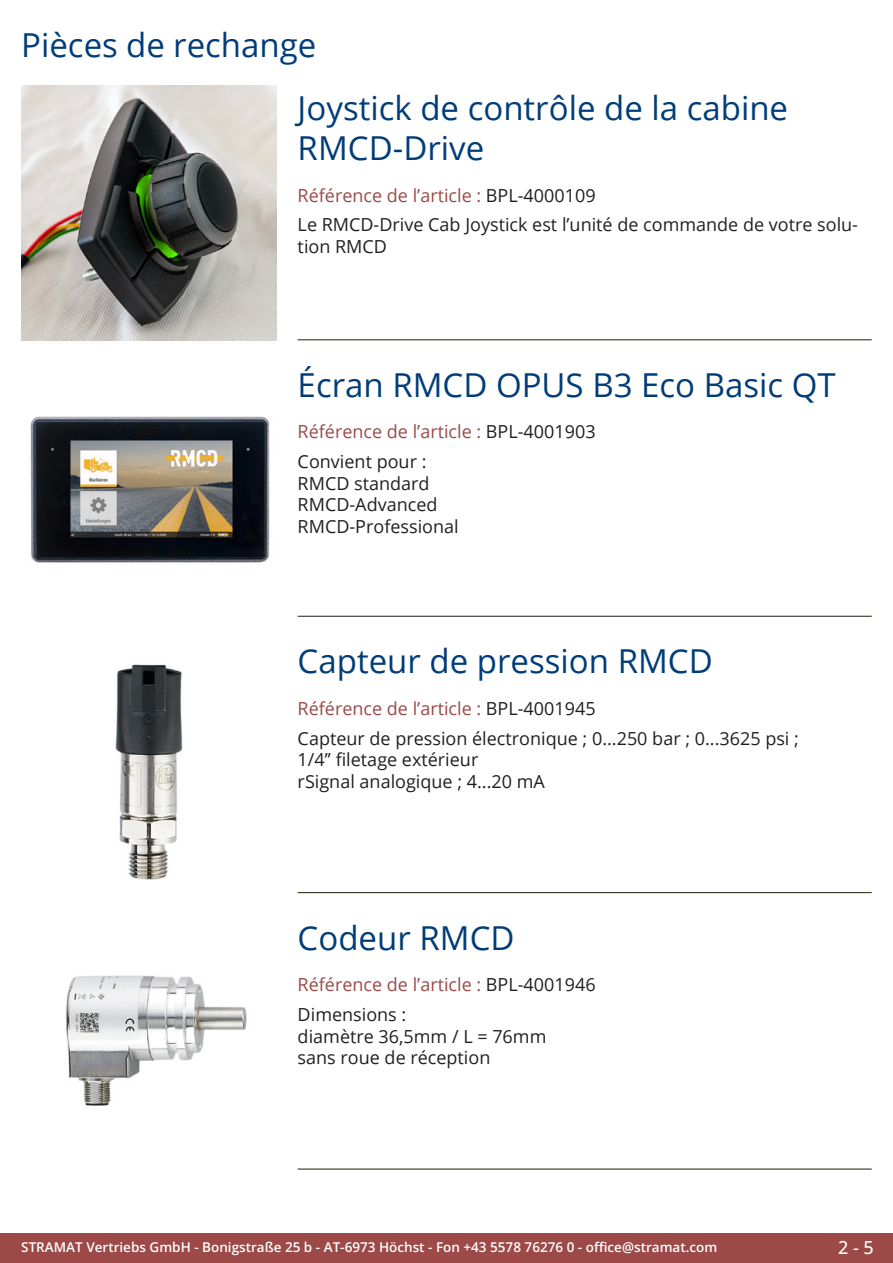
<style>
.page{position:relative;width:893px;height:1263px;background:#fff}
.page>*{position:absolute;margin:0;border:0;box-sizing:border-box;transform-origin:0 0}
.Produkttitel{font:33px/39.6px "Open Sans";color:#003d78}
.RastTitel{font:33px "Open Sans";color:#003d78}
.Beschreibung_Text{font:18px/21.6px "Open Sans";color:#231f20}
.TechDaten_Überschrif{font:18px "Open Sans";color:#9c4948}
.t1{font:500 18px "Open Sans";color:#fff}
.t2{font:600 13.5px "Open Sans";color:#fff}
.s1{color:#231f20}
</style>
<div class="page">
<div style="left:0;top:1233px;width:893px;height:30px;background:#9c4948"></div>
<hr style="left:298px;top:340px;width:574px;height:1px;background:#201d08">
<hr style="left:298px;top:616px;width:574px;height:1px;background:#201d08">
<hr style="left:298px;top:892px;width:574px;height:1px;background:#201d08">
<hr style="left:298px;top:1169px;width:574px;height:1px;background:#201d08">
<img style="left:21px;top:85px;width:255px;height:255px">
<img style="left:30px;top:416px;width:240px;height:147px">
<img style="left:115px;top:664px;width:68px;height:216px">
<img style="left:65px;top:975px;width:182px;height:131px">
<p class="RastTitel" style="left:21px;top:22px;width:297px">Pièces de rechange</p>
<p class="Produkttitel" style="left:298px;top:88px;width:492px">Joystick de contrôle de la cabine<br>RMCD-Drive</p>
<p class="TechDaten_Überschrif" style="left:298px;top:183px;width:300px">Référence de l’article : <span class="s1">BPL-4000109</span></p>
<p class="Beschreibung_Text" style="left:298px;top:214px;width:560px">Le RMCD-Drive Cab Joystick est l’unité de commande de votre solu&shy;tion RMCD</p>
<p class="Produkttitel" style="left:298px;top:364px;width:540px">Écran RMCD OPUS B3 Eco Basic QT</p>
<p class="TechDaten_Überschrif" style="left:298px;top:420px;width:300px">Référence de l’article : <span class="s1">BPL-4001903</span></p>
<p class="Beschreibung_Text" style="left:298px;top:450px;width:163px">Convient pour :<br>RMCD standard<br>RMCD-Advanced<br>RMCD-Professional</p>
<p class="Produkttitel" style="left:298px;top:640px;width:417px">Capteur de pression RMCD</p>
<p class="TechDaten_Überschrif" style="left:298px;top:696px;width:300px">Référence de l’article : <span class="s1">BPL-4001945</span></p>
<p class="Beschreibung_Text" style="left:298px;top:727px;width:503px">Capteur de pression électronique ; 0...250 bar ; 0...3625 psi ;<br>1/4’’ filetage extérieur<br>rSignal analogique ; 4...20 mA</p>
<p class="Produkttitel" style="left:298px;top:917px;width:218px">Codeur RMCD</p>
<p class="TechDaten_Überschrif" style="left:298px;top:972px;width:300px">Référence de l’article : <span class="s1">BPL-4001946</span></p>
<p class="Beschreibung_Text" style="left:298px;top:1003px;width:250px">Dimensions :<br>diamètre 36,5mm / L = 76mm sans roue de réception</p>
<p class="t2" style="left:21px;top:1238px;width:698px">STRAMAT Vertriebs GmbH - Bonigstraße 25 b - AT-6973 Höchst - Fon +43 5578 76276 0 - office@stramat.com</p>
<p class="t1" style="left:838px;top:1234px;width:37px">2 - 5</p>
</div>
